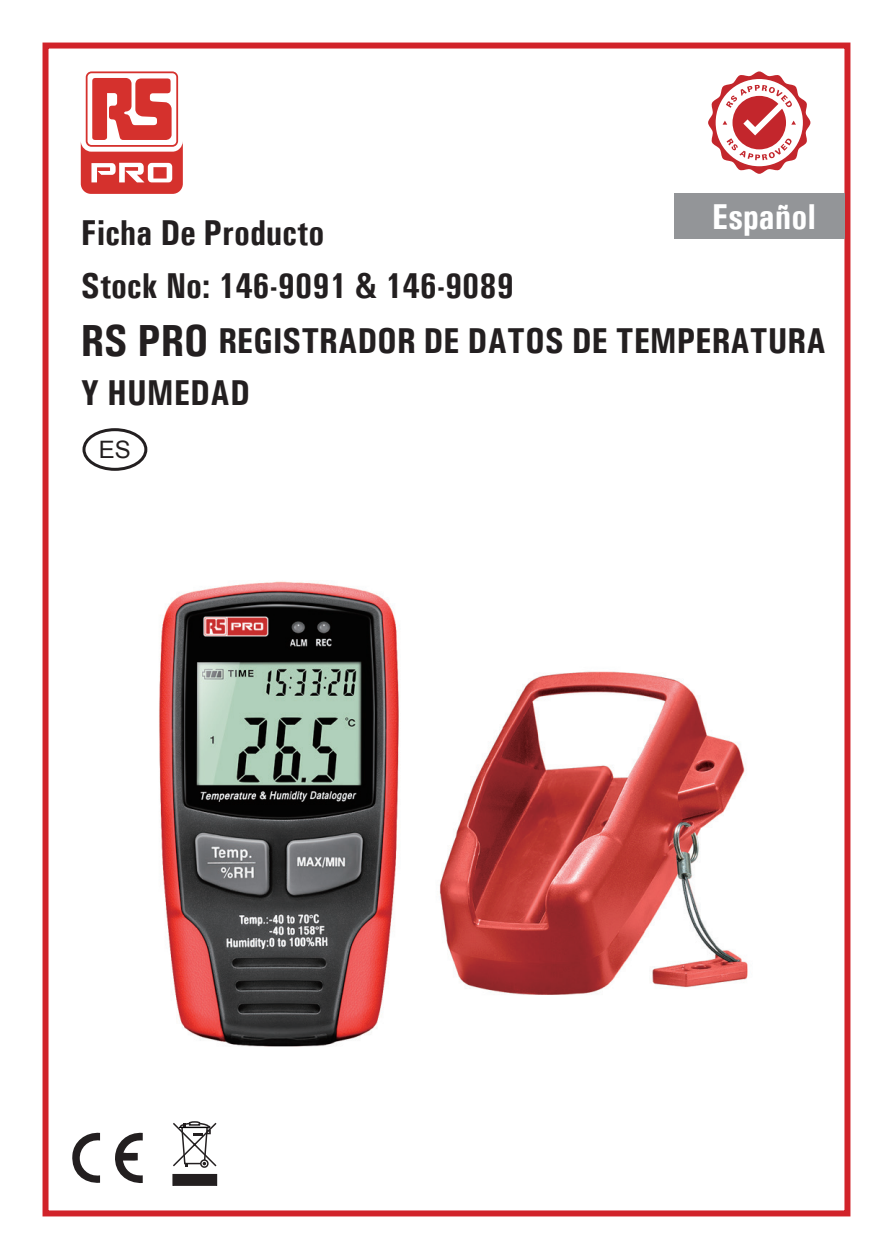
<style>
.page{position:relative;width:893px;height:1259px;background:#fff}
.page>*{position:absolute;margin:0;border:0;box-sizing:border-box;transform-origin:0 0}
.t1{font:700 condensed 36px/53.4px "Univers";color:#231f20}
.t2{font:700 condensed 36px "Univers";color:#fff}
.t3{font:24px "Arial";color:#231f20}
.s1{font-size:45px}
</style>
<div class="page">
<div style="left:43px;top:43px;width:807px;height:1173px;border:6px solid #d1232a"></div>
<svg style="left:708px;top:71px;width:102px;height:103px"></svg>
<div style="left:674px;top:193px;width:170px;height:46px;background:#939598"></div>
<svg style="left:72px;top:1132px;width:71px;height:51px"></svg>
<div style="left:173px;top:1174px;width:44px;height:11px;background:#231f20"></div>
<svg style="left:173px;top:1121px;width:44px;height:47px"></svg>
<svg style="left:81px;top:71px;width:102px;height:123px"></svg>
<div style="left:82px;top:428px;width:65px;height:43px;border:3px solid #231f20;border-radius:50%"></div>
<img style="left:159px;top:581px;width:589px;height:466px">
<p class="t2" style="left:712px;top:194px;width:106px">Español</p>
<p class="t1" style="left:81px;top:259px;width:747px">Stock No: 146-9091 &amp; 146-9089<br><span class="s1">RS PRO</span> REGISTRADOR DE DATOS DE TEMPERATURA<br>Y HUMEDAD</p>
<p class="t3" style="left:99px;top:434px;width:34px">ES</p>
<p class="t1" style="left:81px;top:206px;width:245px">Ficha De Producto</p>
</div>
